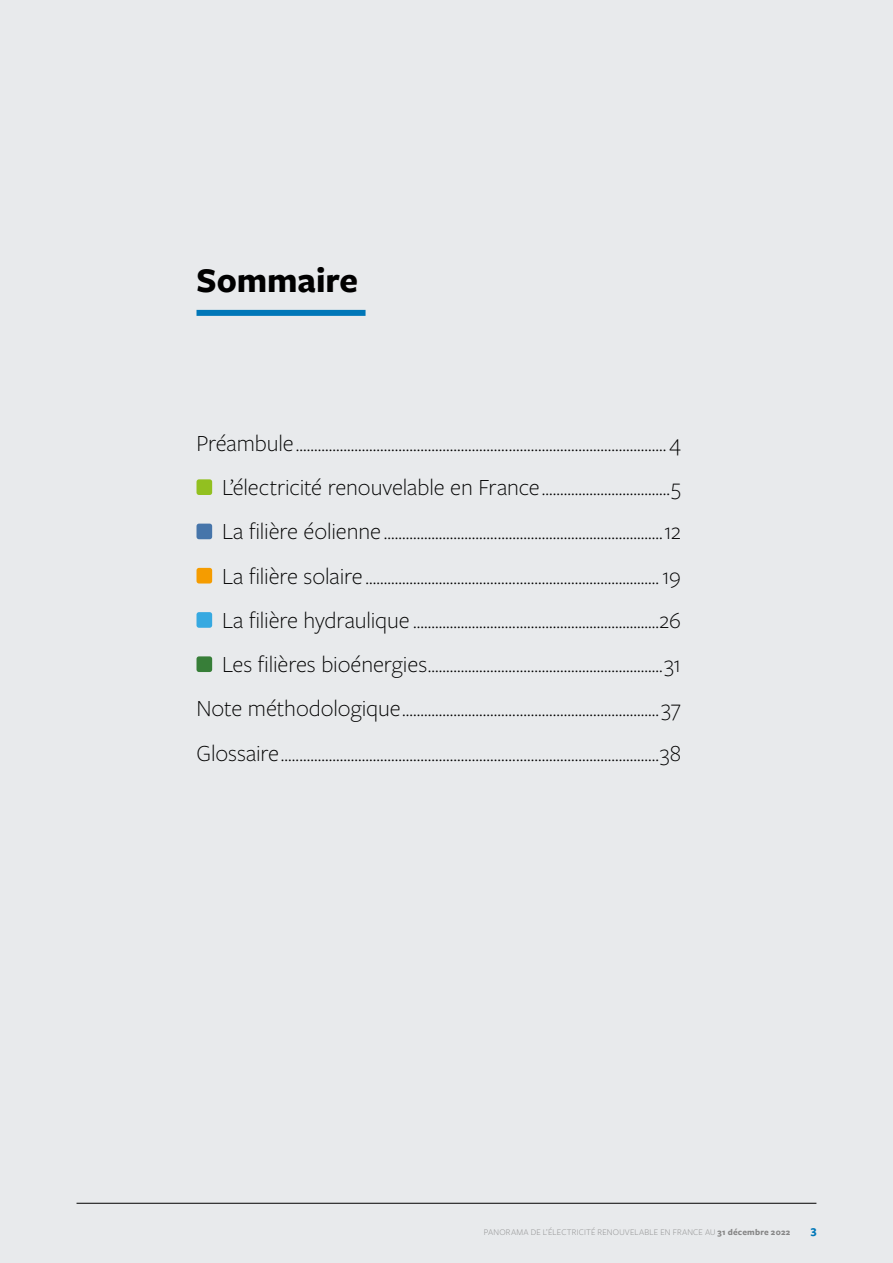
<style>
.page{position:relative;width:893px;height:1263px;background:#e8eaec}
.page>*{position:absolute;margin:0;border:0;box-sizing:border-box;transform-origin:0 0}
.t1{font:700 36px "Freight Sans Pro";letter-spacing:-.005em;color:#000}
.t2{font:300 24px/44.2px "Freight Sans Pro";letter-spacing:-.005em;color:#000;text-align:right}
.t3{font:700 12px "Freight Sans Pro";color:#0077b8}
.t4{font:300 9px "Freight Sans Pro";letter-spacing:.025em;color:#878787}
.s1{font-weight:700}
</style>
<div class="page">
<div style="left:196px;top:479px;width:16px;height:16px;background:#92c020;border-radius:3px"></div>
<div style="left:196px;top:524px;width:16px;height:15px;background:#4675aa;border-radius:3px"></div>
<div style="left:196px;top:568px;width:16px;height:15px;background:#f59c00;border-radius:3px"></div>
<div style="left:196px;top:612px;width:16px;height:16px;background:#36a9e1;border-radius:3px"></div>
<div style="left:196px;top:656px;width:16px;height:16px;background:#377e38;border-radius:3px"></div>
<div style="left:196px;top:310px;width:170px;height:6px;background:#0077b8"></div>
<hr style="left:77px;top:1203px;width:739px;height:1px;background:#000">
<h1 class="t1" style="left:196px;top:256px;width:163px">Sommaire</h1>
<p class="t2" style="left:196px;top:420px;width:486px">Préambule..................................................................................................... 4<br>L’électricité renouvelable en France...................................5<br>La filière éolienne............................................................................12<br>La filière solaire................................................................................19<br>La filière hydraulique ...................................................................26<br>Les filières bioénergies................................................................31<br>Note méthodologique......................................................................37<br>Glossaire.......................................................................................................38</p>
<p class="t4" style="left:484px;top:1226px;width:308px">PANORAMA DE L’ÉLECTRICITÉ RENOUVELABLE EN FRANCE AU <span class="s1">31 décembre 2022</span></p>
<p class="t3" style="left:811px;top:1221px;width:7px">3</p>
</div>
